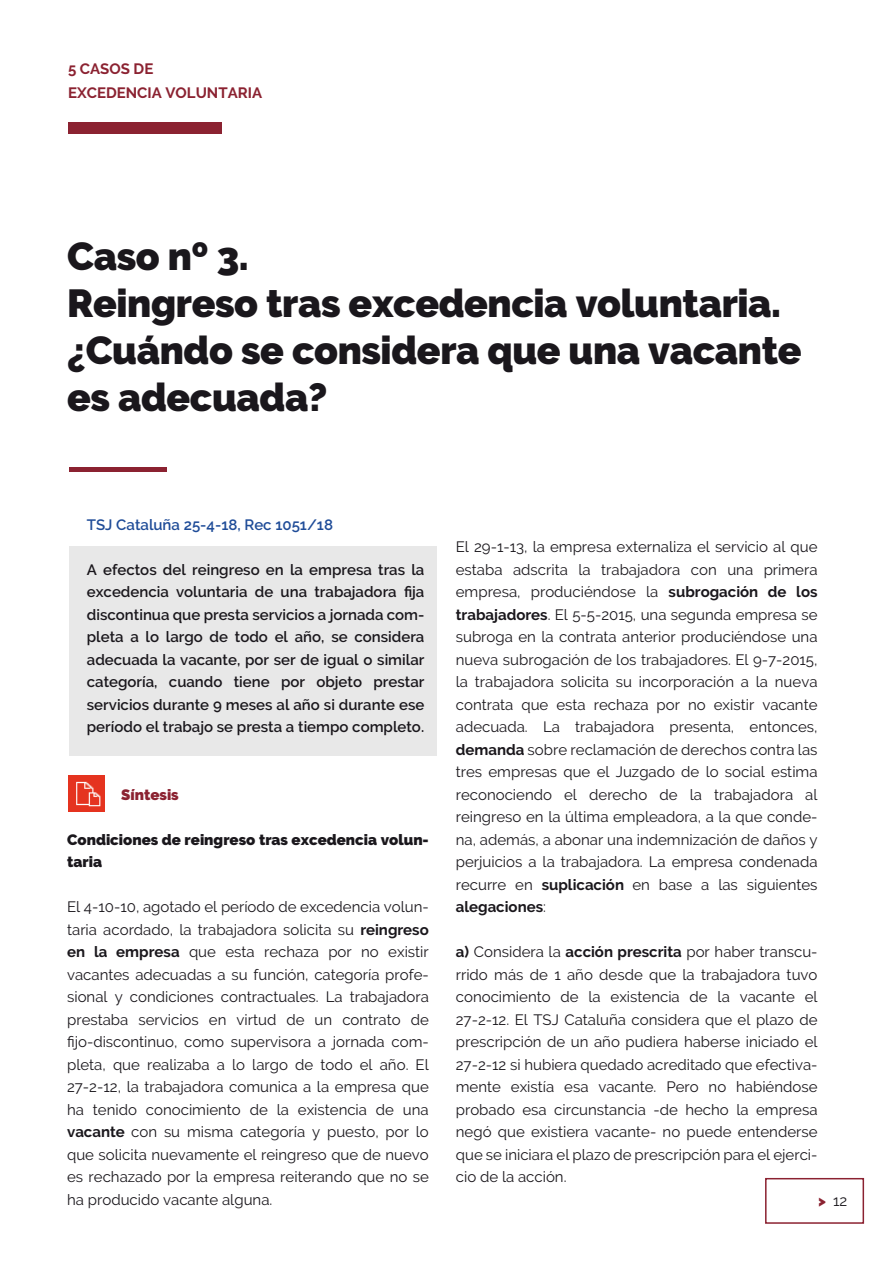
<style>
.page{position:relative;width:893px;height:1263px;background:#fff}
.page>*{position:absolute;margin:0;border:0;box-sizing:border-box;transform-origin:0 0}
.t1{font:900 39px/46.8px "Raleway";letter-spacing:-.01em;color:#1a171c}
.t2{font:15px/22.5px "Raleway";color:#1a171c;text-align:justify}
.t3{font:600 15px/22.5px "Raleway";color:#1a171c;text-align:justify}
.t4{font:900 15px/22.5px "Raleway";color:#1a171c}
.t5{font:600 15px "Raleway";color:#1f4c98}
.t6{font:700 15px/24px "Raleway";color:#8b2231}
.t7{font:900 15px "Raleway";color:#8b2231}
.s1{font-weight:700}
.s2{font-weight:900;color:#8b2231}
</style>
<div class="page">
<hr style="left:69px;top:467px;width:97px;height:4px;background:#8b2231">
<div style="left:69px;top:546px;width:367px;height:210px;background:#e8e8e8"></div>
<div style="left:765px;top:1178px;width:99px;height:46px;border:2px solid #8b2231"></div>
<div style="left:68px;top:122px;width:154px;height:12px;background:#8b2231"></div>
<img style="left:69px;top:776px;width:36px;height:36px">
<p class="t6" style="left:68px;top:57px;width:196px">5 CASOS DE<br>EXCEDENCIA VOLUNTARIA</p>
<h1 class="t1" style="left:67px;top:233px;width:736px">Caso nº 3.<br>Reingreso tras excedencia voluntaria. ¿Cuándo se considera que una vacante es adecuada?</h1>
<p class="t5" style="left:87px;top:516px;width:248px">TSJ Cataluña 25-4-18, Rec 1051/18</p>
<p class="t3" style="left:87px;top:558px;width:339px">A efectos del reingreso en la empresa tras la excedencia voluntaria de una trabajadora fija discontinua que presta servicios a jornada com&shy;pleta a lo largo de todo el año, se considera adecuada la vacante, por ser de igual o similar categoría, cuando tiene por objeto prestar servicios durante 9 meses al año si durante ese período el trabajo se presta a tiempo completo.</p>
<p class="t7" style="left:121px;top:785px;width:59px">Síntesis</p>
<p class="t4" style="left:67px;top:828px;width:363px">Condiciones de reingreso tras excedencia volun&shy;taria</p>
<p class="t2" style="left:67px;top:895px;width:363px">El 4-10-10, agotado el período de excedencia volun&shy;taria acordado, la trabajadora solicita su <span class="s1">reingreso en la empresa</span> que esta rechaza por no existir vacantes adecuadas a su función, categoría profe&shy;sional y condiciones contractuales. La trabajadora prestaba servicios en virtud de un contrato de fijo-discontinuo, como supervisora a jornada com&shy;pleta, que realizaba a lo largo de todo el año. El 27-2-12, la trabajadora comunica a la empresa que ha tenido conocimiento de la existencia de una <span class="s1">vacante</span> con su misma categoría y puesto, por lo que solicita nuevamente el reingreso que de nuevo es rechazado por la empresa reiterando que no se ha producido vacante alguna.</p>
<p class="t2" style="left:456px;top:535px;width:363px">El 29-1-13, la empresa externaliza el servicio al que estaba adscrita la trabajadora con una primera empresa, produciéndose la <span class="s1">subrogación de los trabajadores</span>. El 5-5-2015, una segunda empresa se subroga en la contrata anterior produciéndose una nueva subrogación de los trabajadores. El 9-7-2015, la trabajadora solicita su incorporación a la nueva contrata que esta rechaza por no existir vacante adecuada. La trabajadora presenta, entonces, <span class="s1">demanda</span> sobre reclamación de derechos contra las tres empresas que el Juzgado de lo social estima reconociendo el derecho de la trabajadora al reingreso en la última empleadora, a la que conde&shy;na, además, a abonar una indemnización de daños y perjuicios a la trabajadora. La empresa condenada recurre en <span class="s1">suplicación</span> en base a las siguientes <span class="s1">alegaciones</span>:</p>
<p class="t2" style="left:456px;top:940px;width:363px"><span class="s1">a)</span> Considera la <span class="s1">acción prescrita</span> por haber transcu&shy;rrido más de 1 año desde que la trabajadora tuvo conocimiento de la existencia de la vacante el 27-2-12. El TSJ Cataluña considera que el plazo de prescripción de un año pudiera haberse iniciado el 27-2-12 si hubiera quedado acreditado que efectiva&shy;mente existía esa vacante. Pero no habiéndose probado esa circunstancia -de hecho la empresa negó que existiera vacante- no puede entenderse que se iniciara el plazo de prescripción para el ejerci&shy;cio de la acción.</p>
<p class="t2" style="left:818px;top:1189px;width:31px"><span class="s2">&gt;</span> 12</p>
</div>
